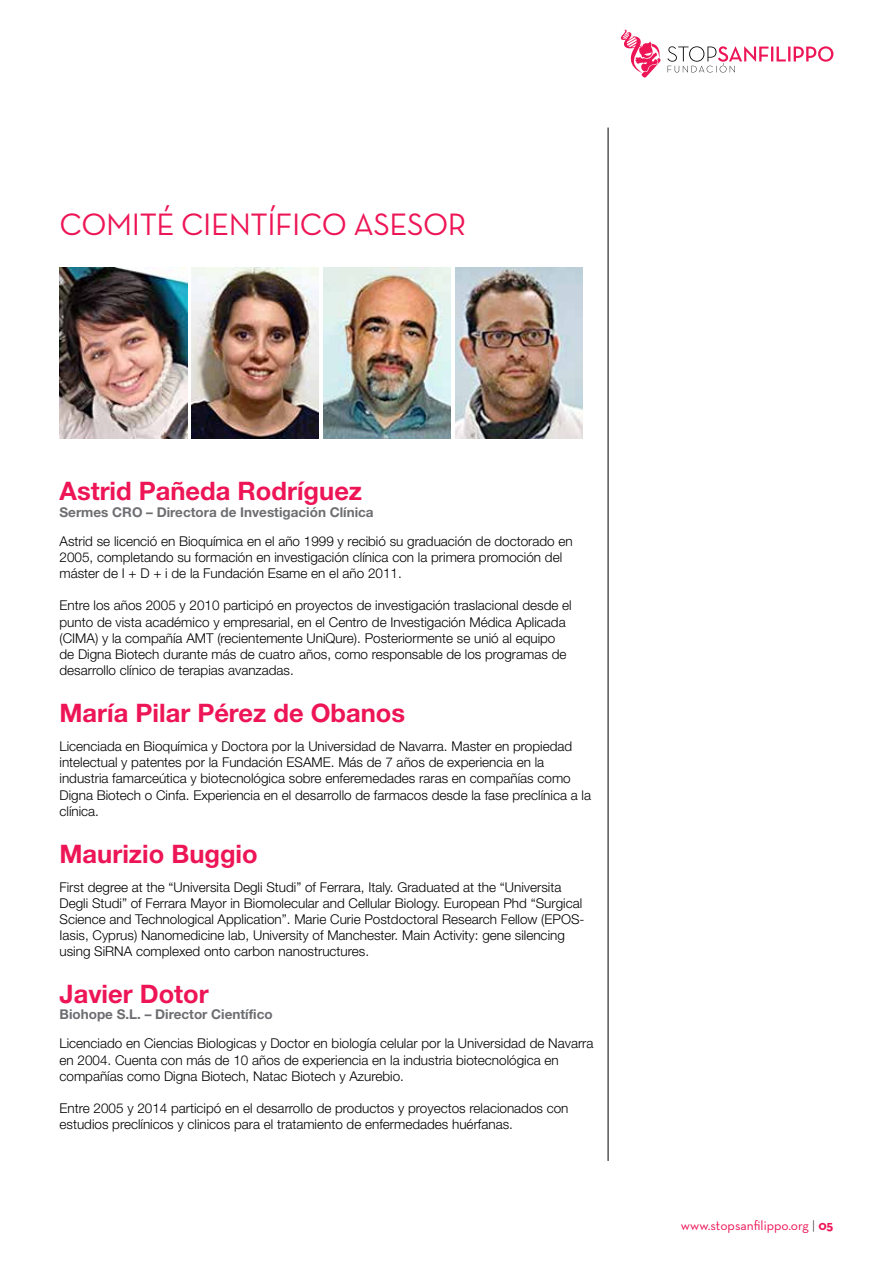
<style>
.page{position:relative;width:893px;height:1263px;background:#fff}
.page>*{position:absolute;margin:0;border:0;box-sizing:border-box;transform-origin:0 0}
.t1{font:31.5px "Neutra Text";letter-spacing:-.015em;color:#ed1556}
.t2{font:700 25.5px "Helvetica Neue";color:#ed1556}
.t3{font:300 13.5px/16.2px "Helvetica Neue";color:#000}
.t4{font:700 13.5px "Helvetica Neue";color:#6d6e71}
.t5{font:13.5px "Neutra Text";color:#ed1556}
.s1{font-weight:300;color:#000}
.s2{font-weight:700}
</style>
<div class="page">
<svg style="left:667px;top:46px;width:166px;height:27px"></svg>
<svg style="left:620px;top:29px;width:41px;height:49px"></svg>
<img style="left:60px;top:268px;width:127px;height:170px">
<img style="left:191px;top:268px;width:128px;height:170px">
<img style="left:323px;top:268px;width:128px;height:170px">
<img style="left:455px;top:268px;width:128px;height:170px">
<hr style="left:608px;top:128px;width:1px;height:1033px;background:#000">
<h1 class="t1" style="left:60px;top:205px;width:408px">COMITÉ CIENTÍFICO ASESOR</h1>
<h2 class="t2" style="left:60px;top:476px;width:304px">Astrid Pañeda Rodríguez</h2>
<p class="t4" style="left:60px;top:503px;width:316px">Sermes CRO – Directora de Investigación Clínica</p>
<p class="t3" style="left:60px;top:532px;width:515px">Astrid se licenció en Bioquímica en el año 1999 y recibió su graduación de doctorado en<br>2005, completando su formación en investigación clínica con la primera promoción del máster de I + D + i de la Fundación Esame en el año 2011.</p>
<p class="t3" style="left:60px;top:597px;width:514px">Entre los años 2005 y 2010 participó en proyectos de investigación traslacional desde el punto de vista académico y empresarial, en el Centro de Investigación Médica Aplicada (CIMA) y la compañía AMT (recientemente UniQure). Posteriormente se unió al equipo de Digna Biotech durante más de cuatro años, como responsable de los programas de desarrollo clínico de terapias avanzadas.</p>
<h2 class="t2" style="left:60px;top:697px;width:347px">María Pilar Pérez de Obanos</h2>
<p class="t3" style="left:60px;top:738px;width:533px">Licenciada en Bioquímica y Doctora por la Universidad de Navarra. Master en propiedad intelectual y patentes por la Fundación ESAME. Más de 7 años de experiencia en la industria famarceútica y biotecnológica sobre enferemedades raras en compañías como Digna Biotech o Cinfa. Experiencia en el desarrollo de farmacos desde la fase preclínica a la clínica.</p>
<h2 class="t2" style="left:60px;top:838px;width:200px">Maurizio Buggio</h2>
<p class="t3" style="left:60px;top:878px;width:526px">First degree at the “Universita Degli Studi” of Ferrara, Italy. Graduated at the “Universita Degli Studi” of Ferrara Mayor in Biomolecular and Cellular Biology. European Phd “Surgical Science and Technological Application”. Marie Curie Postdoctoral Research Fellow (EPOS-Iasis, Cyprus) Nanomedicine lab, University of Manchester. Main Activity: gene silencing using SiRNA complexed onto carbon nanostructures.</p>
<h2 class="t2" style="left:60px;top:978px;width:151px">Javier Dotor</h2>
<p class="t4" style="left:60px;top:1006px;width:215px">Biohope S.L. – Director Científico</p>
<p class="t3" style="left:60px;top:1035px;width:535px">Licenciado en Ciencias Biologicas y Doctor en biología celular por la Universidad de Navarra en 2004. Cuenta con más de 10 años de experiencia en la industria biotecnológica en compañías como Digna Biotech, Natac Biotech y Azurebio.</p>
<p class="t3" style="left:60px;top:1100px;width:510px">Entre 2005 y 2014 participó en el desarrollo de productos y proyectos relacionados con estudios preclínicos y clinicos para el tratamiento de enfermedades huérfanas.</p>
<p class="t5" style="left:681px;top:1217px;width:154px">www.stopsanfilippo.org <span class="s1">|</span> <span class="s2">05</span></p>
</div>
